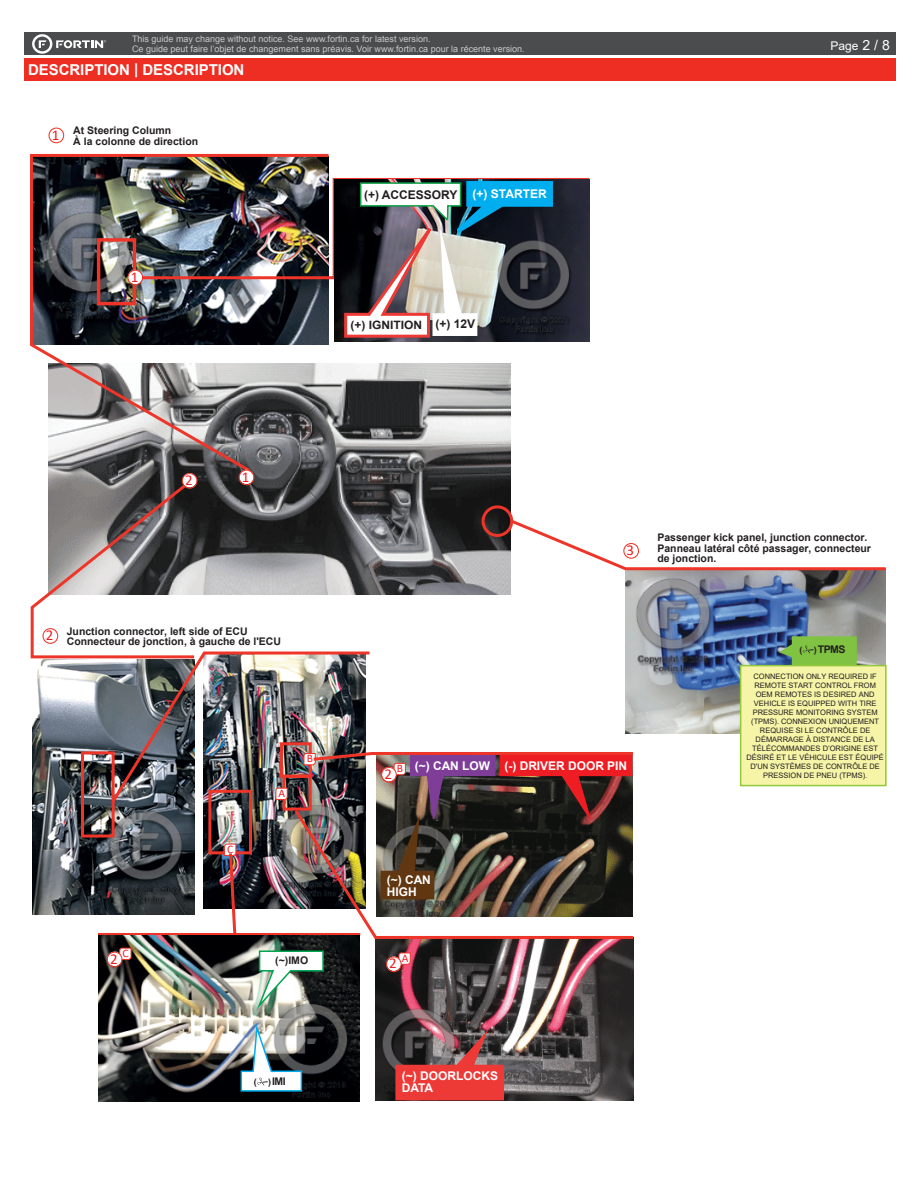
<style>
.page{position:relative;width:918px;height:1188px;background:#fff}
.page>*{position:absolute;margin:0;border:0;box-sizing:border-box;transform-origin:0 0}
.t1{font:700 15px "Arial";letter-spacing:-.005em;color:#fff}
.t2{font:15px "Calibri";color:#ee1d23}
.t3{font:700 12px/12px "Arial";color:#fff}
.t4{font:700 12px "Arial";color:#231f20}
.t5{font:12px "Arial";color:#fff}
.t6{font:700 11.55px "Arial";color:#231f20;scale:1.04 1}
.t7{font:11.55px "Calibri";color:#ee1d23}
.t8{font:700 10.5px/10.5px "Arial";color:#231f20}
.t9{font:9px/9.8px "Arial";color:#c7c8ca}
.t10{font:700 9px "Arial";color:#231f20}
.t11{font:7.5px/9px "Arial";color:#231f20;text-align:center}
.s1{font-size:12px}
.s2{font-size:13.95px}
.s3{font-size:9px}
</style>
<div class="page">
<div style="left:24px;top:33px;width:872px;height:22px;background:#4b4c4d"></div>
<div style="left:24px;top:58px;width:872px;height:23px;background:#ee2e22"></div>
<svg style="left:32px;top:34px;width:74px;height:20px"></svg>
<img style="left:376px;top:940px;width:257px;height:161px">
<svg style="left:395px;top:1030px;width:109px;height:70px;background:#a94444"></svg>
<img style="left:332px;top:363px;width:179px;height:107px">
<img style="left:30px;top:153px;width:302px;height:317px">
<svg style="left:49px;top:128px;width:15px;height:15px"></svg>
<svg style="left:386px;top:952px;width:25px;height:20px"></svg>
<img style="left:30px;top:470px;width:857px;height:468px">
<svg style="left:127px;top:270px;width:16px;height:15px"></svg>
<img style="left:139px;top:176px;width:451px;height:105px">
<img style="left:334px;top:179px;width:255px;height:162px">
<img style="left:98px;top:936px;width:261px;height:166px">
<svg style="left:255px;top:950px;width:70px;height:63px"></svg>
<svg style="left:107px;top:947px;width:25px;height:20px"></svg>
<svg style="left:240px;top:1021px;width:63px;height:71px"></svg>
<svg style="left:343px;top:180px;width:211px;height:159px"></svg>
<p class="t9" style="left:132px;top:34px;width:394px">This guide may change without notice. See www.fortin.ca for latest version.<br>Ce guide peut faire l’objet de changement sans préavis. Voir www.fortin.ca pour la récente version.</p>
<h1 class="t1" style="left:28px;top:59px;width:218px">DESCRIPTION | DESCRIPTION</h1>
<p class="t2" style="left:52px;top:124px;width:9px">1</p>
<p class="t8" style="left:73px;top:125px;width:126px">At Steering Column<br>À la colonne de direction</p>
<p class="t2" style="left:131px;top:266px;width:9px">1</p>
<p class="t4" style="left:364px;top:186px;width:95px">(+) ACCESSORY</p>
<p class="t3" style="left:473px;top:188px;width:76px">(+) STARTER</p>
<p class="t6" style="left:350px;top:317px;width:121px">(+) IGNITION <span class="s1">(+) 12V</span></p>
<h2 class="t5" style="left:831px;top:38px;width:61px">Page <span class="s2">2 / 8</span></h2>
<p class="t2" style="left:185px;top:470px;width:9px">2</p>
<p class="t2" style="left:242px;top:466px;width:9px">1</p>
<p class="t2" style="left:46px;top:625px;width:9px">2</p>
<p class="t8" style="left:67px;top:626px;width:216px">Junction connector, left side of ECU<br>Connecteur de jonction, à gauche de l'ECU</p>
<p class="t7" style="left:122px;top:945px;width:8px">C</p>
<p class="t2" style="left:110px;top:948px;width:9px">2</p>
<p class="t7" style="left:227px;top:841px;width:8px">C</p>
<p class="t7" style="left:279px;top:785px;width:8px">A</p>
<p class="t7" style="left:307px;top:750px;width:8px">B</p>
<p class="t8" style="left:275px;top:955px;width:34px">(~)IMO</p>
<p class="t10" style="left:254px;top:1076px;width:4px">(</p>
<p class="t8" style="left:268px;top:1076px;width:19px"><span class="s3">)</span> IMI</p>
<p class="t2" style="left:627px;top:540px;width:9px">3</p>
<p class="t8" style="left:657px;top:533px;width:215px">Passenger kick panel, junction connector.<br>Panneau latéral côté passager, connecteur de jonction.</p>
<p class="t7" style="left:397px;top:760px;width:8px">B</p>
<p class="t2" style="left:384px;top:764px;width:9px">2</p>
<p class="t3" style="left:415px;top:760px;width:214px">(~) CAN LOW (-) DRIVER DOOR PIN</p>
<p class="t10" style="left:800px;top:644px;width:4px">(</p>
<p class="t8" style="left:814px;top:644px;width:33px"><span class="s3">)</span> TPMS</p>
<p class="t11" style="left:746px;top:672px;width:139px">CONNECTION ONLY REQUIRED IF<br>REMOTE START CONTROL FROM<br>OEM REMOTES IS DESIRED AND<br>VEHICLE IS EQUIPPED WITH TIRE<br>PRESSURE MONITORING SYSTEM (TPMS). CONNEXION UNIQUEMENT<br>REQUISE SI LE CONTRÔLE DE<br>DÉMARRAGE À DISTANCE DE LA<br>TÉLÉCOMMANDES D’ORIGINE EST<br>DÉSIRÉ ET LE VÉHICULE EST ÉQUIPÉ<br>D'UN SYSTÈMES DE CONTRÔLE DE<br>PRESSION DE PNEU (TPMS).</p>
<p class="t3" style="left:387px;top:874px;width:46px">(~) CAN<br>HIGH</p>
<p class="t7" style="left:402px;top:950px;width:8px">A</p>
<p class="t2" style="left:389px;top:953px;width:9px">2</p>
<p class="t3" style="left:402px;top:1070px;width:98px;line-height:11.6px">(~) DOORLOCKS<br>DATA</p>
</div>
